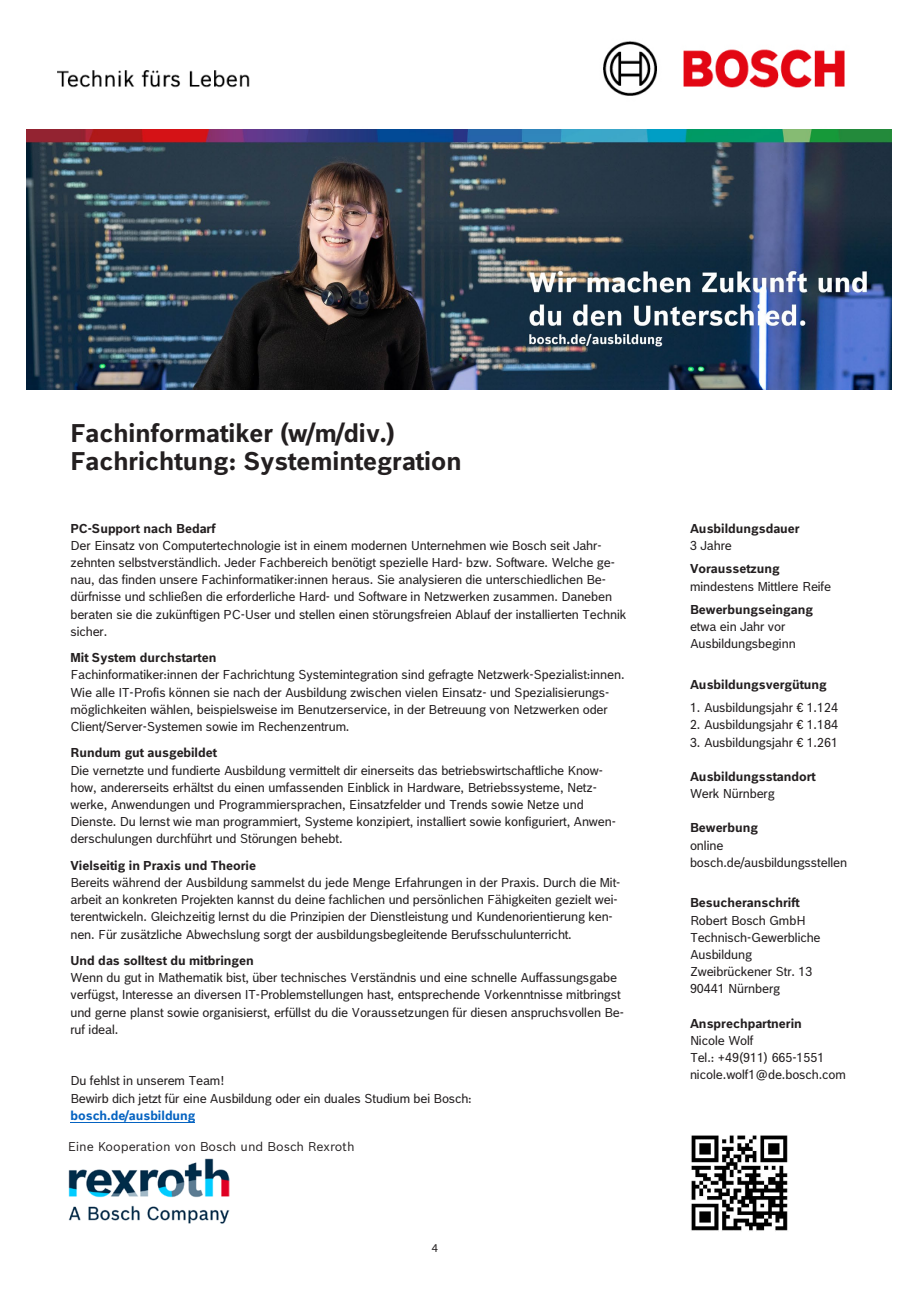
<style>
.page{position:relative;width:919px;height:1289px;background:#fff}
.page>*{position:absolute;margin:0;border:0;box-sizing:border-box;transform-origin:0 0}
.t1{font:700 24.9px/28px "Bosch Office Sans";color:#231f20}
.t2{font:12.6px/17.2px "Bosch Office Sans";letter-spacing:-.005em;color:#231f20}
.t3{font:700 12.6px/17.2px "Bosch Office Sans";color:#231f20}
.t4{font:12.45px "Bosch Sans";color:#231f20}
.t5{font:12px "Myriad Pro";color:#231f20}
.s1{font-weight:700}
.s2{font-weight:700;color:#0563c1}
.s3{font-weight:400}
</style>
<div class="page">
<img style="left:57px;top:41px;width:788px;height:55px">
<img style="left:26px;top:130px;width:865px;height:259px">
<img style="left:691px;top:1135px;width:97px;height:96px">
<hr style="left:70px;top:1121px;width:125px;height:1px;background:#0563c1">
<img style="left:68px;top:1158px;width:161px;height:65px">
<p class="t1" style="left:70px;top:417px;width:393px">Fachinformatiker (w/m/div.)<br>Fachrichtung: Systemintegration</p>
<p class="t2" style="left:70px;top:518px;width:557px"><span class="s1">PC-Support nach Bedarf<br></span>Der Einsatz von Computertechnologie ist in einem modernen Unternehmen wie Bosch seit Jahr&shy;zehnten selbstverständlich. Jeder Fachbereich benötigt spezielle Hard- bzw. Software. Welche ge&shy;nau, das finden unsere Fachinformatiker:innen heraus. Sie analysieren die unterschiedlichen Be&shy;dürfnisse und schließen die erforderliche Hard- und Software in Netzwerken zusammen. Daneben beraten sie die zukünftigen PC-User und stellen einen störungsfreien Ablauf der installierten Technik sicher.</p>
<p class="t2" style="left:70px;top:648px;width:555px"><span class="s1">Mit System durchstarten<br></span>Fachinformatiker:innen der Fachrichtung Systemintegration sind gefragte Netzwerk-Spezialist:innen.<br>Wie alle IT-Profis können sie nach der Ausbildung zwischen vielen Einsatz- und Spezialisierungs&shy;möglichkeiten wählen, beispielsweise im Benutzerservice, in der Betreuung von Netzwerken oder Client/Server-Systemen sowie im Rechenzentrum.</p>
<p class="t2" style="left:70px;top:743px;width:547px"><span class="s1">Rundum gut ausgebildet<br></span>Die vernetzte und fundierte Ausbildung vermittelt dir einerseits das betriebswirtschaftliche Know&shy;how, andererseits erhältst du einen umfassenden Einblick in Hardware, Betriebssysteme, Netz&shy;werke, Anwendungen und Programmiersprachen, Einsatzfelder und Trends sowie Netze und Dienste. Du lernst wie man programmiert, Systeme konzipiert, installiert sowie konfiguriert, Anwen&shy;derschulungen durchführt und Störungen behebt.</p>
<p class="t2" style="left:70px;top:855px;width:551px"><span class="s1">Vielseitig in Praxis und Theorie<br></span>Bereits während der Ausbildung sammelst du jede Menge Erfahrungen in der Praxis. Durch die Mit&shy;arbeit an konkreten Projekten kannst du deine fachlichen und persönlichen Fähigkeiten gezielt wei&shy;terentwickeln. Gleichzeitig lernst du die Prinzipien der Dienstleistung und Kundenorientierung ken&shy;nen. Für zusätzliche Abwechslung sorgt der ausbildungsbegleitende Berufsschulunterricht.</p>
<p class="t2" style="left:70px;top:950px;width:555px"><span class="s1">Und das solltest du mitbringen<br></span>Wenn du gut in Mathematik bist, über technisches Verständnis und eine schnelle Auffassungsgabe verfügst, Interesse an diversen IT-Problemstellungen hast, entsprechende Vorkenntnisse mitbringst und gerne planst sowie organisierst, erfüllst du die Voraussetzungen für diesen anspruchsvollen Be&shy;ruf ideal.</p>
<p class="t2" style="left:70px;top:1070px;width:403px">Du fehlst in unserem Team!<br>Bewirb dich jetzt für eine Ausbildung oder ein duales Studium bei Bosch: <span class="s2">bosch.de/ausbildung</span></p>
<p class="t4" style="left:68px;top:1135px;width:288px">Eine Kooperation von Bosch und Bosch Rexroth</p>
<p class="t5" style="left:432px;top:1240px;width:8px">4</p>
<p class="t3" style="left:690px;top:518px;width:111px">Ausbildungsdauer<br><span class="s3">3 Jahre</span></p>
<p class="t2" style="left:690px;top:559px;width:143px"><span class="s1">Voraussetzung </span>mindestens Mittlere Reife</p>
<p class="t2" style="left:690px;top:599px;width:125px"><span class="s1">Bewerbungseingang </span>etwa ein Jahr vor<br>Ausbildungsbeginn</p>
<p class="t3" style="left:690px;top:674px;width:138px">Ausbildungsvergütung</p>
<p class="t2" style="left:690px;top:697px;width:149px">1. Ausbildungsjahr € 1.124</p>
<p class="t2" style="left:690px;top:715px;width:149px">2. Ausbildungsjahr € 1.184</p>
<p class="t2" style="left:690px;top:732px;width:149px">3. Ausbildungsjahr € 1.261</p>
<p class="t3" style="left:690px;top:766px;width:127px">Ausbildungsstandort<br><span class="s3">Werk Nürnberg</span></p>
<p class="t2" style="left:690px;top:818px;width:159px"><span class="s1">Bewerbung<br></span>online bosch.de/ausbildungsstellen</p>
<p class="t2" style="left:690px;top:893px;width:132px"><span class="s1">Besucheranschrift<br></span>Robert Bosch GmbH<br>Technisch-Gewerbliche<br>Ausbildung<br>Zweibrückener Str. 13<br>90441 Nürnberg</p>
<p class="t2" style="left:690px;top:1013px;width:157px"><span class="s1">Ansprechpartnerin<br></span>Nicole Wolf<br>Tel.: +49(911) 665-1551 nicole.wolf1@de.bosch.com</p>
</div>
